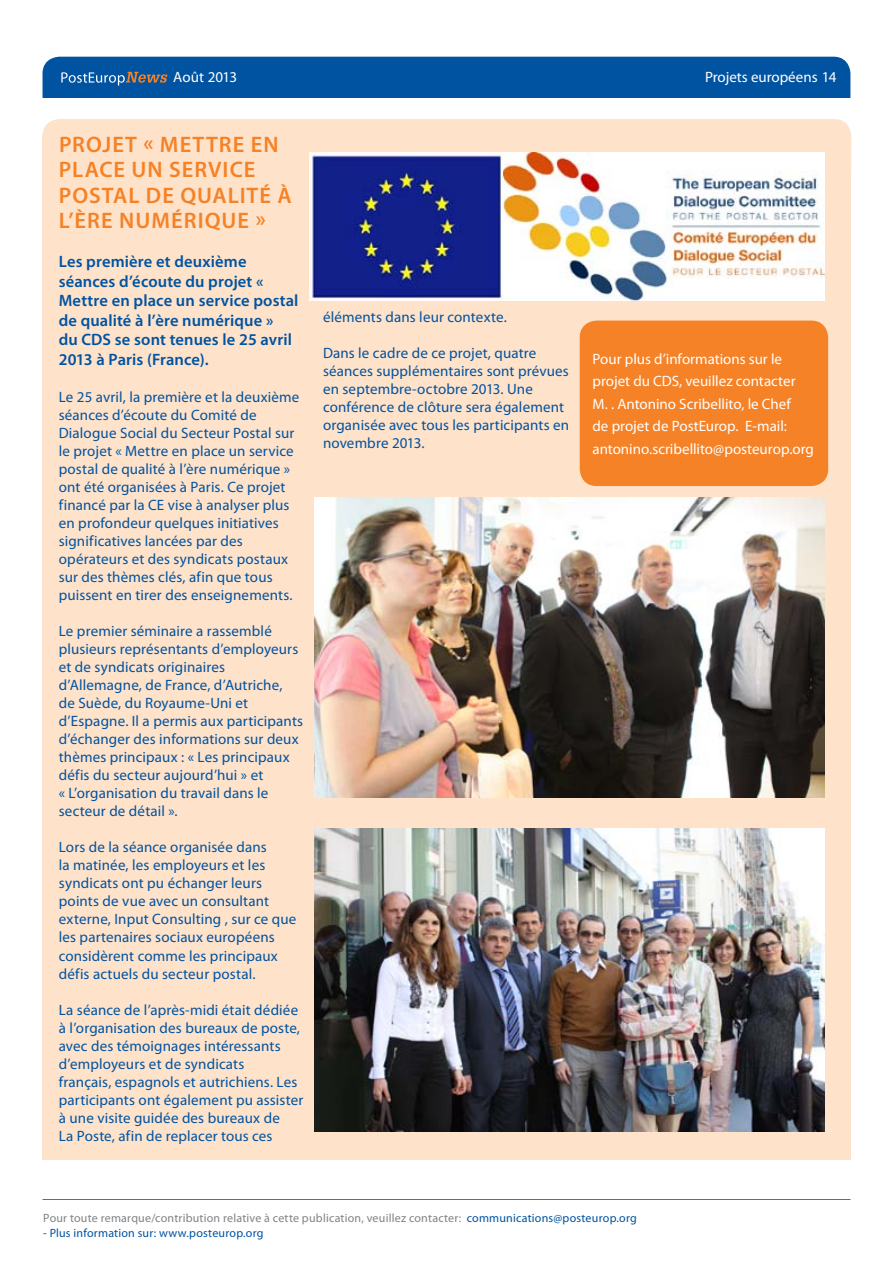
<style>
.page{position:relative;width:893px;height:1263px;background:#fff}
.page>*{position:absolute;margin:0;border:0;box-sizing:border-box;transform-origin:0 0}
.t1{font:600 22.5px/25.5px "Myriad Pro";letter-spacing:.045em;color:#f58227}
.t2{font:600 16.5px/19.5px "Myriad Pro";letter-spacing:.005em;color:#0053a1}
.t3{font:15px/18px "Myriad Pro";letter-spacing:.01em;color:#0053a1}
.t4{font:15px/22.5px "Myriad Pro";color:#fff}
.t5{font:12px "Myriad Pro";letter-spacing:.015em;color:#808285}
.t6{font:12px "Myriad Pro";letter-spacing:.015em;color:#0053a1}
.s1{color:#0053a1}
</style>
<div class="page">
<div style="left:43px;top:57px;width:807px;height:56px;background:#0053a1;border-radius:17px"></div>
<div style="left:37px;top:98px;width:823px;height:18px;background:#fff"></div>
<svg style="left:61px;top:72px;width:106px;height:14px"></svg>
<hr style="left:43px;top:1199px;width:807px;height:2px;background:#0053a1">
<div style="left:43px;top:119px;width:808px;height:68px;background:#fee2ca;border-radius:17px"></div>
<div style="left:42px;top:135px;width:808px;height:1025px;background:#fee2ca"></div>
<img style="left:314px;top:828px;width:511px;height:303px">
<div style="left:580px;top:321px;width:248px;height:165px;background:#f58227;border-radius:17px"></div>
<img style="left:309px;top:153px;width:515px;height:148px">
<img style="left:314px;top:497px;width:511px;height:301px">
<p class="t4" style="left:173px;top:66px;width:65px">Août 2013</p>
<h1 class="t1" style="left:59px;top:131px;width:206px">Projet « Mettre en place</h1>
<h1 class="t1" style="left:131px;top:156px;width:103px">un service</h1>
<h1 class="t1" style="left:59px;top:182px;width:15px">pos</h1>
<h1 class="t1" style="left:102px;top:182px;width:108px">tal de quali</h1>
<h1 class="t1" style="left:247px;top:182px;width:47px">té à</h1>
<h1 class="t1" style="left:59px;top:207px;width:78px">l’ère num</h1>
<h1 class="t1" style="left:171px;top:207px;width:96px">érique »</h1>
<p class="t2" style="left:59px;top:252px;width:241px">Les première et deuxième séances d’écoute du projet «<br>Mettre en place un service postal de qualité à l’ère numérique »<br>du CDS se sont tenues le 25 avril<br>2013 à Paris (France).</p>
<p class="t3" style="left:59px;top:388px;width:242px">Le 25 avril, la première et la deuxième séances d’écoute du Comité de Dialogue Social du Secteur Postal sur le projet « Mettre en place un service postal de qualité à l’ère numérique » ont été organisées à Paris. Ce projet financé par la CE vise à analyser plus en profondeur quelques initiatives significatives lancées par des opérateurs et des syndicats postaux sur des thèmes clés, afin que tous puissent en tirer des enseignements.</p>
<p class="t3" style="left:59px;top:622px;width:246px">Le premier séminaire a rassemblé plusieurs représentants d’employeurs et de syndicats originaires d’Allemagne, de France, d’Autriche,<br>de Suède, du Royaume-Uni et d’Espagne. Il a permis aux participants d’échanger des informations sur deux thèmes principaux : « Les principaux défis du secteur aujourd’hui » et<br>« L’organisation du travail dans le secteur de détail ».</p>
<p class="t3" style="left:59px;top:838px;width:239px">Lors de la séance organisée dans<br>la matinée, les employeurs et les syndicats ont pu échanger leurs points de vue avec un consultant externe, Input Consulting , sur ce que les partenaires sociaux européens considèrent comme les principaux défis actuels du secteur postal.</p>
<p class="t3" style="left:59px;top:1000px;width:246px">La séance de l’après-midi était dédiée à l’organisation des bureaux de poste, avec des témoignages intéressants d’employeurs et de syndicats<br>français, espagnols et autrichiens. Les participants ont également pu assister à une visite guidée des bureaux de<br>La Poste, afin de replacer tous ces</p>
<p class="t4" style="left:705px;top:66px;width:133px">Projets européens 14</p>
<p class="t3" style="left:323px;top:307px;width:185px">éléments dans leur contexte.</p>
<p class="t3" style="left:323px;top:343px;width:248px">Dans le cadre de ce projet, quatre séances supplémentaires sont prévues en septembre-octobre 2013. Une conférence de clôture sera également organisée avec tous les participants en novembre 2013.</p>
<p class="t4" style="left:592px;top:347px;width:223px">Pour plus d’informations sur le projet du CDS, veuillez contacter M. . Antonino Scribellito, le Chef<br>de projet de PostEurop. E-mail: antonino.scribellito@posteurop.org</p>
<p class="t5" style="left:43px;top:1211px;width:595px">Pour toute remarque/contribution relative à cette publication, veuillez contacter: <span class="s1">communications@posteurop.org</span></p>
<p class="t6" style="left:43px;top:1226px;width:222px">- Plus information sur: www.posteurop.org</p>
</div>
